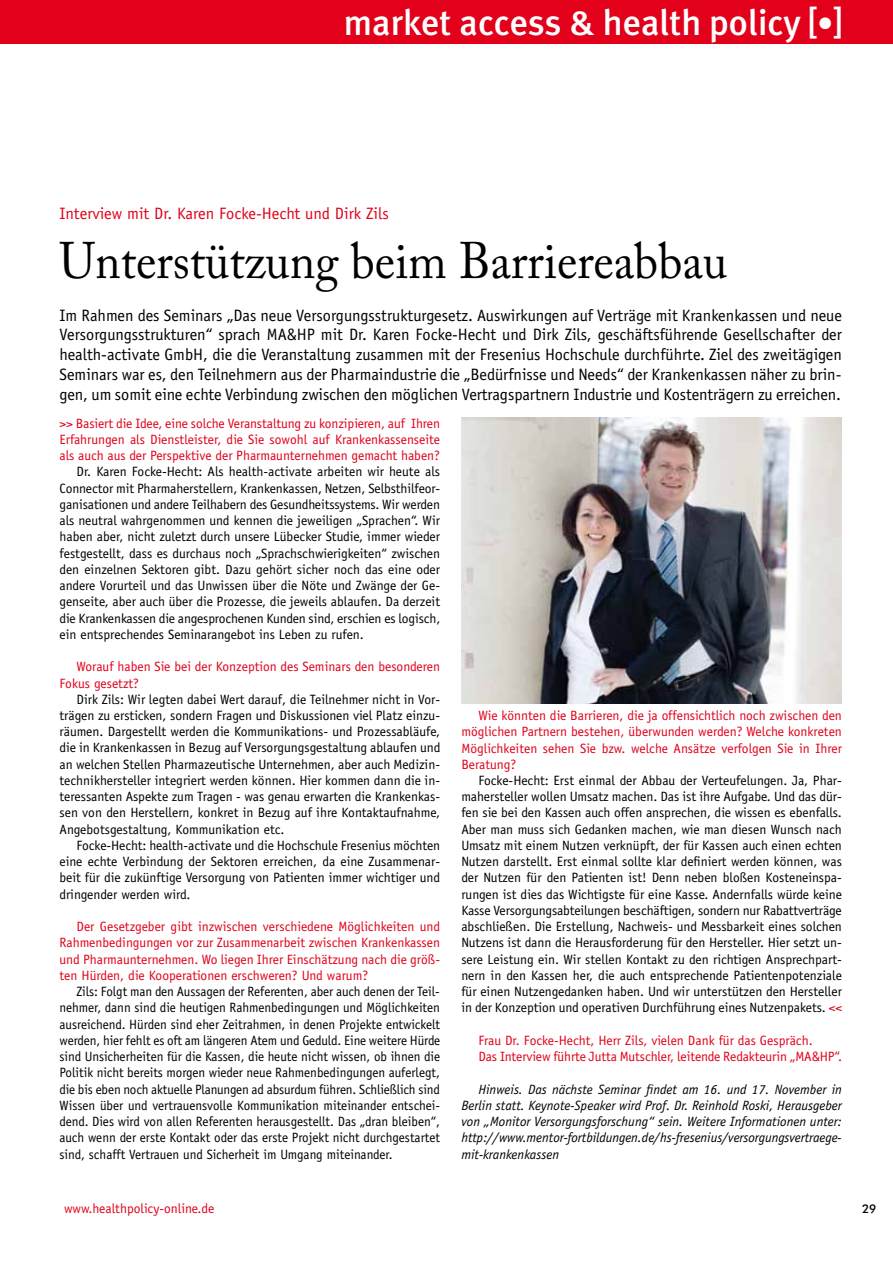
<style>
.page{position:relative;width:893px;height:1263px;background:#fff}
.page>*{position:absolute;margin:0;border:0;box-sizing:border-box;transform-origin:0 0}
.t1{font:51px "Adobe Caslon Pro";color:#000;scale:.94 1}
.t2{font:500 36px "Meta Plus";color:#fff}
.t3{font:16.5px/19.8px "Officina Sans";letter-spacing:-.005em;color:#000;text-align:justify}
.t4{font:16.5px "Officina Sans";color:#e2001a}
.t5{font:13.5px/16.2px "Officina Sans";color:#000;text-align:justify}
.t6{font:13.5px/16.2px "Officina Sans";color:#e2001a;text-align:justify}
.t7{font:italic 13.5px/16.2px "Officina Sans";letter-spacing:-.005em;color:#000;text-align:justify}
.t8{font:500 12px "Futura BT";color:#000}
.s1{font-size:33px}
.s2{color:#e2001a}
</style>
<div class="page">
<div style="left:0;top:0;width:893px;height:44px;background:#e2001a"></div>
<img style="left:461px;top:418px;width:381px;height:286px">
<h2 class="t2" style="left:344px;top:1px;width:500px">market access &amp; health policy [<span class="s1">•</span>]</h2>
<p class="t4" style="left:60px;top:203px;width:331px">Interview mit Dr. Karen Focke-Hecht und Dirk Zils</p>
<h1 class="t1" style="left:60px;top:230px;width:712px">Unterstützung beim Barriereabbau</h1>
<p class="t3" style="left:60px;top:305px;width:784px">Im Rahmen des Seminars „Das neue Versorgungsstrukturgesetz. Auswirkungen auf Verträge mit Krankenkassen und neue Versorgungsstrukturen“ sprach MA&amp;HP mit Dr. Karen Focke-Hecht und Dirk Zils, geschäftsführende Gesellschafter der health-activate GmbH, die die Veranstaltung zusammen mit der Fresenius Hochschule durchführte. Ziel des zweitägigen Seminars war es, den Teilnehmern aus der Pharmaindustrie die „Bedürfnisse und Needs“ der Krankenkassen näher zu brin&shy;gen, um somit eine echte Verbindung zwischen den möglichen Vertragspartnern Industrie und Kostenträgern zu erreichen.</p>
<p class="t6" style="left:60px;top:415px;width:382px">&gt;&gt; Basiert die Idee, eine solche Veranstaltung zu konzipieren, auf Ihren Erfahrungen als Dienstleister, die Sie sowohl auf Krankenkassenseite als auch aus der Perspektive der Pharmaunternehmen gemacht haben?</p>
<p class="t5" style="left:60px;top:464px;width:382px;text-indent:17px">Dr. Karen Focke-Hecht: Als health-activate arbeiten wir heute als Connector mit Pharmaherstellern, Krankenkassen, Netzen, Selbsthilfeor&shy;ganisationen und andere Teilhabern des Gesundheitssystems. Wir werden als neutral wahrgenommen und kennen die jeweiligen „Sprachen“. Wir haben aber, nicht zuletzt durch unsere Lübecker Studie, immer wieder festgestellt, dass es durchaus noch „Sprachschwierigkeiten“ zwischen den einzelnen Sektoren gibt. Dazu gehört sicher noch das eine oder andere Vorurteil und das Unwissen über die Nöte und Zwänge der Ge&shy;genseite, aber auch über die Prozesse, die jeweils ablaufen. Da derzeit die Krankenkassen die angesprochenen Kunden sind, erschien es logisch, ein entsprechendes Seminarangebot ins Leben zu rufen.</p>
<p class="t6" style="left:60px;top:659px;width:382px;text-indent:17px">Worauf haben Sie bei der Konzeption des Seminars den besonderen<br>Fokus gesetzt?</p>
<p class="t5" style="left:60px;top:691px;width:382px;text-indent:17px">Dirk Zils: Wir legten dabei Wert darauf, die Teilnehmer nicht in Vor&shy;trägen zu ersticken, sondern Fragen und Diskussionen viel Platz einzu&shy;räumen. Dargestellt werden die Kommunikations- und Prozessabläufe, die in Krankenkassen in Bezug auf Versorgungsgestaltung ablaufen und an welchen Stellen Pharmazeutische Unternehmen, aber auch Medizin&shy;technikhersteller integriert werden können. Hier kommen dann die in&shy;teressanten Aspekte zum Tragen - was genau erwarten die Krankenkas&shy;sen von den Herstellern, konkret in Bezug auf ihre Kontaktaufnahme, Angebotsgestaltung, Kommunikation etc.</p>
<p class="t5" style="left:60px;top:837px;width:382px;text-indent:17px">Focke-Hecht: health-activate und die Hochschule Fresenius möchten eine echte Verbindung der Sektoren erreichen, da eine Zusammenar&shy;beit für die zukünftige Versorgung von Patienten immer wichtiger und dringender werden wird.</p>
<p class="t6" style="left:60px;top:918px;width:382px;text-indent:17px">Der Gesetzgeber gibt inzwischen verschiedene Möglichkeiten und Rahmenbedingungen vor zur Zusammenarbeit zwischen Krankenkassen und Pharmaunternehmen. Wo liegen Ihrer Einschätzung nach die größ&shy;ten Hürden, die Kooperationen erschweren? Und warum?</p>
<p class="t5" style="left:60px;top:983px;width:382px;text-indent:17px">Zils: Folgt man den Aussagen der Referenten, aber auch denen der Teil&shy;nehmer, dann sind die heutigen Rahmenbedingungen und Möglichkeiten ausreichend. Hürden sind eher Zeitrahmen, in denen Projekte entwickelt werden, hier fehlt es oft am längeren Atem und Geduld. Eine weitere Hürde sind Unsicherheiten für die Kassen, die heute nicht wissen, ob ihnen die Politik nicht bereits morgen wieder neue Rahmenbedingungen auferlegt, die bis eben noch aktuelle Planungen ad absurdum führen. Schließlich sind Wissen über und vertrauensvolle Kommunikation miteinander entschei&shy;dend. Dies wird von allen Referenten herausgestellt. Das „dran bleiben“, auch wenn der erste Kontakt oder das erste Projekt nicht durchgestartet sind, schafft Vertrauen und Sicherheit im Umgang miteinander.</p>
<p class="t6" style="left:461px;top:707px;width:382px;text-indent:17px">Wie könnten die Barrieren, die ja offensichtlich noch zwischen den möglichen Partnern bestehen, überwunden werden? Welche konkreten Möglichkeiten sehen Sie bzw. welche Ansätze verfolgen Sie in Ihrer Beratung?</p>
<p class="t5" style="left:461px;top:772px;width:382px;text-indent:17px">Focke-Hecht: Erst einmal der Abbau der Verteufelungen. Ja, Phar&shy;mahersteller wollen Umsatz machen. Das ist ihre Aufgabe. Und das dür&shy;fen sie bei den Kassen auch offen ansprechen, die wissen es ebenfalls.<br>Aber man muss sich Gedanken machen, wie man diesen Wunsch nach Umsatz mit einem Nutzen verknüpft, der für Kassen auch einen echten Nutzen darstellt. Erst einmal sollte klar definiert werden können, was der Nutzen für den Patienten ist! Denn neben bloßen Kosteneinspa&shy;rungen ist dies das Wichtigste für eine Kasse. Andernfalls würde keine Kasse Versorgungsabteilungen beschäftigen, sondern nur Rabattverträge abschließen. Die Erstellung, Nachweis- und Messbarkeit eines solchen Nutzens ist dann die Herausforderung für den Hersteller. Hier setzt un&shy;sere Leistung ein. Wir stellen Kontakt zu den richtigen Ansprechpart&shy;nern in den Kassen her, die auch entsprechende Patientenpotenziale für einen Nutzengedanken haben. Und wir unterstützen den Hersteller in der Konzeption und operativen Durchführung eines Nutzenpakets. <span class="s2">&lt;&lt;</span></p>
<p class="t6" style="left:478px;top:1032px;width:365px">Frau Dr. Focke-Hecht, Herr Zils, vielen Dank für das Gespräch.<br>Das Interview führte Jutta Mutschler, leitende Redakteurin „MA&amp;HP“.</p>
<p class="t7" style="left:461px;top:1081px;width:382px;text-indent:17px">Hinweis. Das nächste Seminar findet am 16. und 17. November in Berlin statt. Keynote-Speaker wird Prof. Dr. Reinhold Roski, Herausgeber von „Monitor Versorgungsforschung“ sein. Weitere Informationen unter: http://www.mentor-fortbildungen.de/hs-fresenius/versorgungsvertraege&shy;mit-krankenkassen</p>
<p class="t6" style="left:64px;top:1200px;width:152px">www.healthpolicy-online.de</p>
<p class="t8" style="left:862px;top:1201px;width:16px">29</p>
</div>
